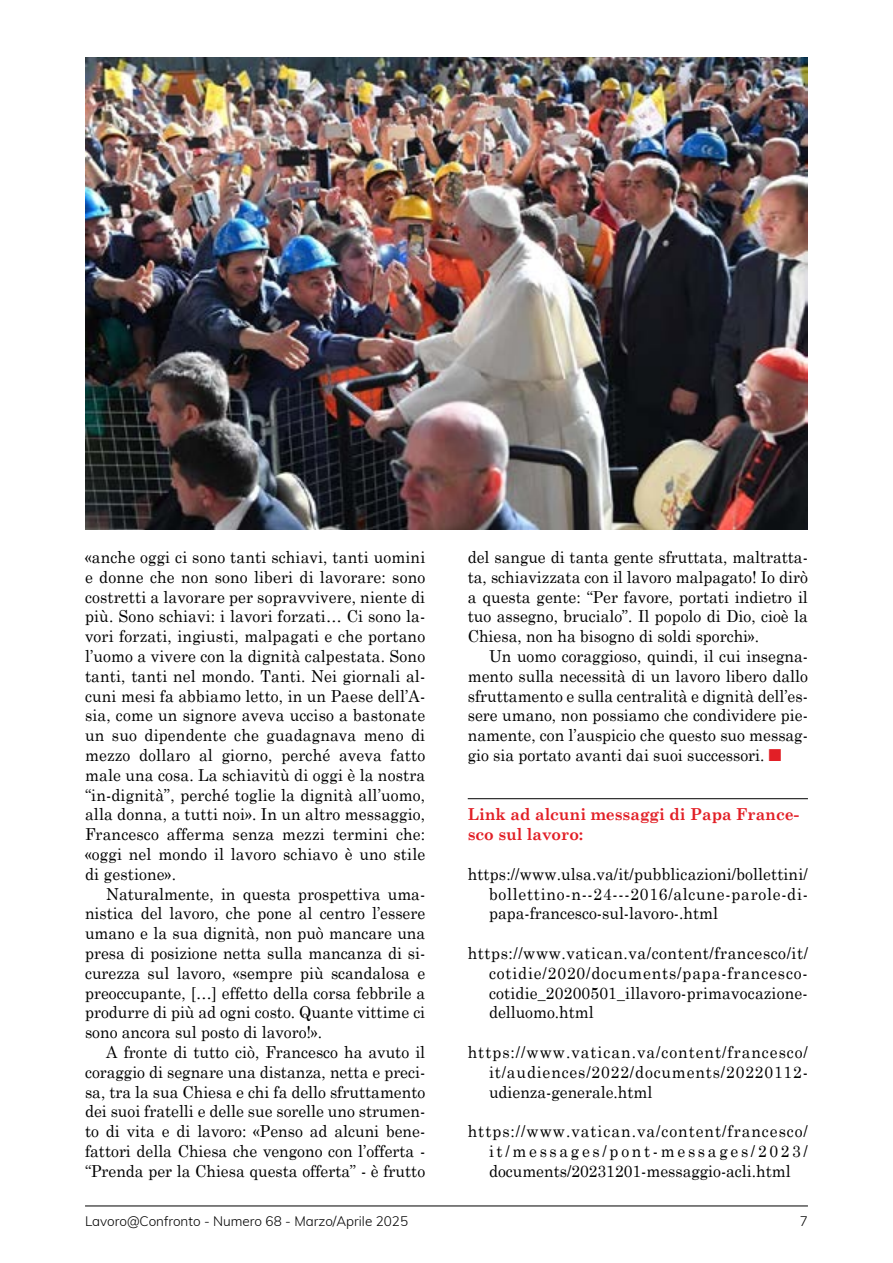
<style>
.page{position:relative;width:893px;height:1263px;background:#fff}
.page>*{position:absolute;margin:0;border:0;box-sizing:border-box;transform-origin:0 0}
.t1{font:16.5px/19.8px "Century Schoolbook";color:#000;text-align:justify;scale:.95 1}
.t2{font:700 16.5px/19.8px "Century Schoolbook";color:#e21f26;scale:.95 1}
.t3{font:300 13.5px "Muli";color:#000}
.s1{font-family:"Monotype Sorts";color:#e21f26}
</style>
<div class="page">
<hr style="left:85px;top:1205px;width:723px;height:1px;background:#000">
<hr style="left:468px;top:798px;width:340px;height:1px;background:#000">
<img style="left:85px;top:57px;width:723px;height:472px">
<p class="t1" style="left:85px;top:547px;width:360px">«anche oggi ci sono tanti schiavi, tanti uomini e donne che non sono liberi di lavorare: sono costretti a lavorare per sopravvivere, niente di più. Sono schiavi: i lavori forzati… Ci sono la&shy;vori forzati, ingiusti, malpagati e che portano l’uomo a vivere con la dignità calpestata. Sono tanti, tanti nel mondo. Tanti. Nei giornali al&shy;cuni mesi fa abbiamo letto, in un Paese dell’A&shy;sia, come un signore aveva ucciso a bastonate un suo dipendente che guadagnava meno di mezzo dollaro al giorno, perché aveva fatto male una cosa. La schiavitù di oggi è la nostra “in-dignità”, perché toglie la dignità all’uomo, alla donna, a tutti noi». In un altro messaggio, Francesco afferma senza mezzi termini che: «oggi nel mondo il lavoro schiavo è uno stile di gestione».</p>
<p class="t1" style="left:85px;top:883px;width:360px;text-indent:21px">Naturalmente, in questa prospettiva uma&shy;nistica del lavoro, che pone al centro l’essere umano e la sua dignità, non può mancare una presa di posizione netta sulla mancanza di si&shy;curezza sul lavoro, «sempre più scandalosa e preoccupante, […] effetto della corsa febbrile a produrre di più ad ogni costo. Quante vittime ci sono ancora sul posto di lavoro!».</p>
<p class="t1" style="left:85px;top:1042px;width:360px;text-indent:21px">A fronte di tutto ciò, Francesco ha avuto il coraggio di segnare una distanza, netta e preci&shy;sa, tra la sua Chiesa e chi fa dello sfruttamento dei suoi fratelli e delle sue sorelle uno strumen&shy;to di vita e di lavoro: «Penso ad alcuni bene&shy;fattori della Chiesa che vengono con l’offerta - “Prenda per la Chiesa questa offerta” - è frutto</p>
<p class="t1" style="left:468px;top:547px;width:360px">del sangue di tanta gente sfruttata, maltratta&shy;ta, schiavizzata con il lavoro malpagato! Io dirò a questa gente: “Per favore, portati indietro il tuo assegno, brucialo”. Il popolo di Dio, cioè la Chiesa, non ha bisogno di soldi sporchi».</p>
<p class="t1" style="left:468px;top:646px;width:360px;text-indent:21px">Un uomo coraggioso, quindi, il cui insegna&shy;mento sulla necessità di un lavoro libero dallo sfruttamento e sulla centralità e dignità dell’es&shy;sere umano, non possiamo che condividere pie&shy;namente, con l’auspicio che questo suo messag&shy;gio sia portato avanti dai suoi successori. <span class="s1">n</span></p>
<p class="t2" style="left:468px;top:804px;width:350px">Link ad alcuni messaggi di Papa France&shy;sco sul lavoro:</p>
<p class="t1" style="left:489px;top:863px;width:337px;text-indent:-21px">https://www.ulsa.va/it/pubblicazioni/bollettini/ bollettino-n--24---2016/alcune-parole-di&shy;papa-francesco-sul-lavoro-.html</p>
<p class="t1" style="left:489px;top:943px;width:337px;text-indent:-21px">https://www.vatican.va/content/francesco/it/ cotidie/2020/documents/papa-francesco&shy;cotidie_20200501_illavoro-primavocazione&shy;delluomo.html</p>
<p class="t1" style="left:489px;top:1042px;width:337px;text-indent:-21px">https://www.vatican.va/content/francesco/ it/audiences/2022/documents/20220112- udienza-generale.html</p>
<p class="t1" style="left:489px;top:1121px;width:337px;text-indent:-21px">https://www.vatican.va/content/francesco/ it/messages/pont-messages/2023/ documents/20231201-messaggio-acli.html</p>
<p class="t3" style="left:85px;top:1211px;width:325px">Lavoro@Confronto - Numero 68 - Marzo/Aprile 2025</p>
<p class="t3" style="left:800px;top:1211px;width:10px">7</p>
</div>
